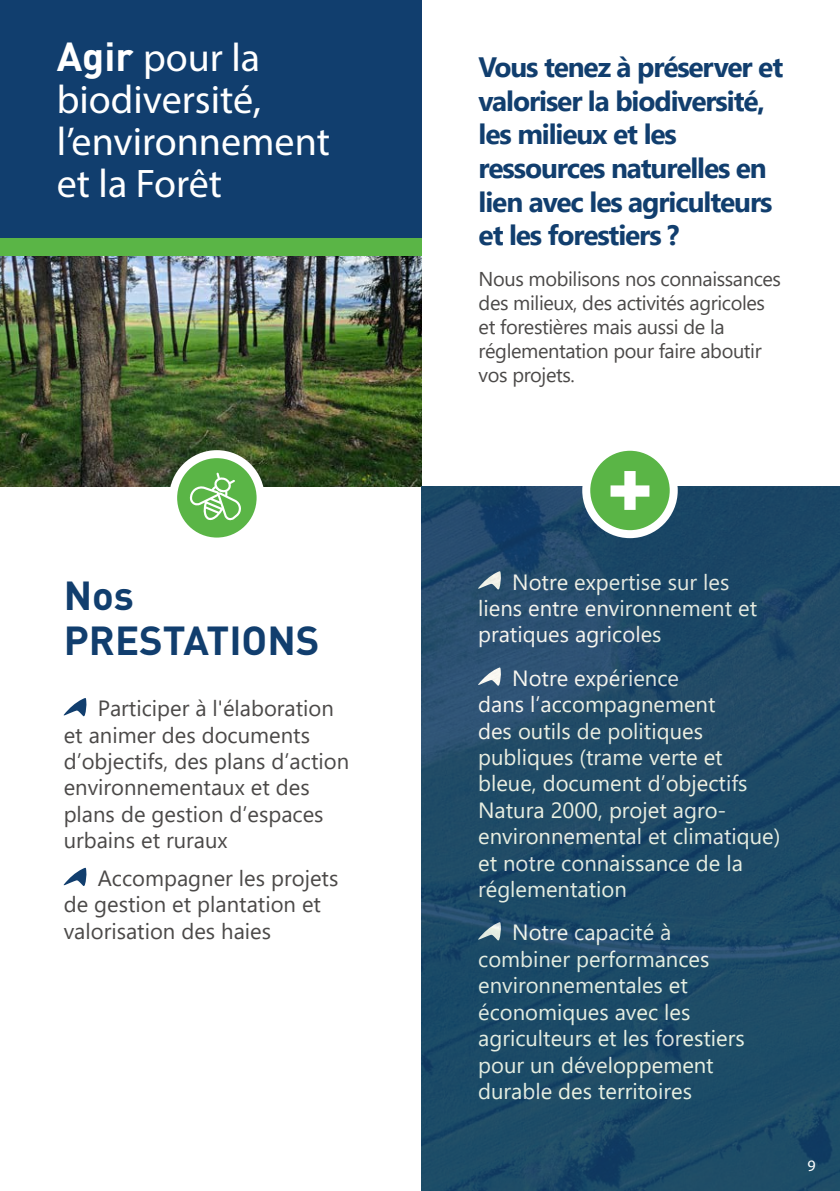
<style>
.page{position:relative;width:840px;height:1191px;background:#fff}
.page>*{position:absolute;margin:0;border:0;box-sizing:border-box;transform-origin:0 0}
.t1{font:40px/42px "Myriad Pro";color:#fff}
.t2{font:700 40px "DIN";color:#113e6e}
.t3{font:700 28px/33.6px "Segoe UI";letter-spacing:-.04em;color:#113e6e}
.t4{font:22px/26.4px "Segoe UI";color:#fff}
.t5{font:22px/26.4px "Segoe UI";color:#4b4948}
.t6{font:20px/24px "Segoe UI";letter-spacing:-.02em;color:#4b4948}
.t7{font:16px "Myriad Pro";color:#fff}
.s1{font-family:"DIN";font-weight:700}
</style>
<div class="page">
<img style="left:0;top:255px;width:421px;height:231px">
<svg style="left:64px;top:698px;width:23px;height:19px"></svg>
<svg style="left:64px;top:867px;width:23px;height:19px"></svg>
<div style="left:0;top:0;width:421px;height:238px;background:#113e6e"></div>
<svg style="left:421px;top:486px;width:418px;height:705px;background:#1e4967"></svg>
<svg style="left:478px;top:570px;width:23px;height:20px"></svg>
<svg style="left:478px;top:667px;width:23px;height:19px"></svg>
<svg style="left:478px;top:921px;width:23px;height:20px"></svg>
<svg style="left:586px;top:447px;width:87px;height:87px;background:#70be5e"></svg>
<svg style="left:610px;top:471px;width:39px;height:39px"></svg>
<div style="left:582px;top:443px;width:95px;height:95px;border:8px solid #fff;border-radius:50%"></div>
<svg style="left:173px;top:454px;width:87px;height:87px;fill:#5ab546"></svg>
<svg style="left:189px;top:472px;width:52px;height:49px"></svg>
<div style="left:169px;top:450px;width:95px;height:95px;border:8px solid #fff;border-radius:50%"></div>
<div style="left:0;top:238px;width:421px;height:17px;background:#5ab546"></div>
<p class="t1" style="left:57px;top:36px;width:274px"><span class="s1">Agir</span> pour la biodiversité, l’environnement et la Forêt</p>
<p class="t2" style="left:64px;top:569px;width:72px">Nos</p>
<p class="t2" style="left:64px;top:614px;width:257px">PRESTATIONS</p>
<p class="t5" style="left:64px;top:693px;width:287px;text-indent:34px">Participer à l'élaboration et animer des documents d’objectifs, des plans d’action environnementaux et des plans de gestion d’espaces urbains et ruraux</p>
<p class="t5" style="left:64px;top:863px;width:276px;text-indent:34px">Accompagner les projets de gestion et plantation et valorisation des haies</p>
<p class="t3" style="left:478px;top:48px;width:306px">Vous tenez à préserver et valoriser la biodiversité, les milieux et les ressources naturelles en lien avec les agriculteurs et les forestiers ?</p>
<p class="t6" style="left:478px;top:265px;width:304px">Nous mobilisons nos connaissances des milieux, des activités agricoles et forestières mais aussi de la réglementation pour faire aboutir vos projets.</p>
<p class="t4" style="left:478px;top:566px;width:280px;text-indent:34px">Notre expertise sur les liens entre environnement et pratiques agricoles</p>
<p class="t4" style="left:478px;top:663px;width:303px;text-indent:34px">Notre expérience<br>dans l’accompagnement<br>des outils de politiques publiques (trame verte et bleue, document d’objectifs<br>Natura 2000, projet agro&shy;environnemental et climatique) et notre connaissance de la réglementation</p>
<p class="t4" style="left:478px;top:917px;width:268px;text-indent:34px">Notre capacité à combiner performances environnementales et économiques avec les agriculteurs et les forestiers pour un développement durable des territoires</p>
<p class="t7" style="left:807px;top:1155px;width:10px">9</p>
</div>
